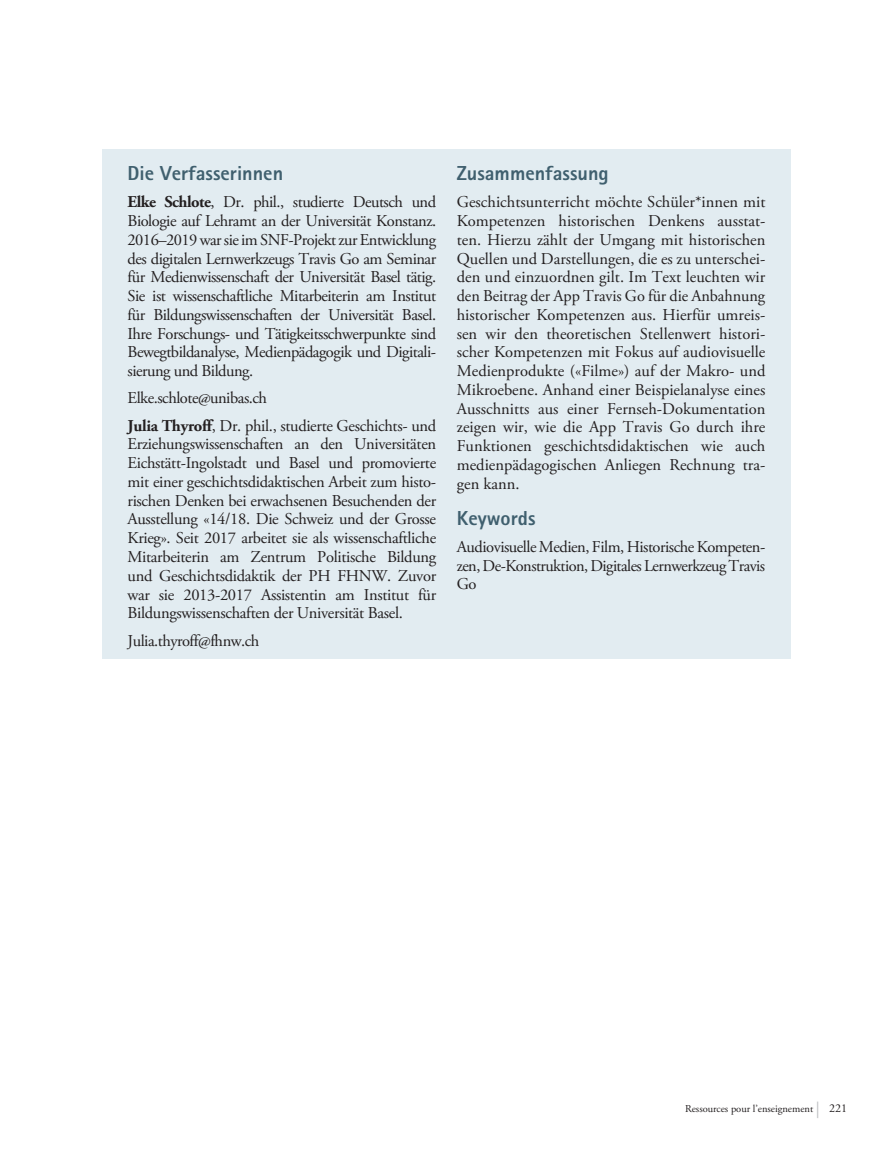
<style>
.page{position:relative;width:893px;height:1149px;background:#fff}
.page>*{position:absolute;margin:0;border:0;box-sizing:border-box;transform-origin:0 0}
.titre_gris_encadré_d{font:800 20.25px "Rotis Sans Serif";color:#3f5f6e}
.texte_Auteur_Résumé{font:16.5px/18.8px "Adobe Garamond Pro";letter-spacing:-.02em;color:#231f20;text-align:justify}
.t1{font:10.5px "Adobe Garamond Pro";color:#231f20}
.s1{font-weight:700}
.s2{font-size:16.5px;color:#bcbdc0}
.s3{font-size:12px}
</style>
<div class="page">
<div style="left:102px;top:149px;width:689px;height:509px;background:#e2ecf1"></div>
<p class="titre_gris_encadré_d" style="left:128px;top:160px;width:157px">Die Verfasserinnen</p>
<p class="texte_Auteur_Résumé" style="left:128px;top:193px;width:310px"><span class="s1">Elke Schlote</span>, Dr. phil., studierte Deutsch und Biologie auf Lehramt an der Universität Konstanz.<br>2016–2019 war sie im SNF-Projekt zur Entwicklung des digitalen Lernwerkzeugs Travis Go am Seminar für Medienwissenschaft der Universität Basel tätig.<br>Sie ist wissenschaftliche Mitarbeiterin am Institut für Bildungswissenschaften der Universität Basel.<br>Ihre Forschungs- und Tätigkeitsschwerpunkte sind Bewegtbildanalyse, Medienpädagogik und Digitali&shy;sierung und Bildung.</p>
<p class="texte_Auteur_Résumé" style="left:128px;top:389px;width:141px">Elke.schlote@unibas.ch</p>
<p class="texte_Auteur_Résumé" style="left:128px;top:416px;width:310px"><span class="s1">Julia Thyroff</span>, Dr. phil., studierte Geschichts- und Erziehungswissenschaften an den Universitäten Eichstätt-Ingolstadt und Basel und promovierte mit einer geschichtsdidaktischen Arbeit zum histo&shy;rischen Denken bei erwachsenen Besuchenden der Ausstellung «14/18. Die Schweiz und der Grosse Krieg». Seit 2017 arbeitet sie als wissenschaftliche Mitarbeiterin am Zentrum Politische Bildung und Geschichtsdidaktik der PH FHNW. Zuvor war sie 2013-2017 Assistentin am Institut für Bildungswissenschaften der Universität Basel.</p>
<p class="texte_Auteur_Résumé" style="left:128px;top:631px;width:133px">Julia.thyroff@fhnw.ch</p>
<p class="titre_gris_encadré_d" style="left:457px;top:160px;width:153px">Zusammenfassung</p>
<p class="texte_Auteur_Résumé" style="left:457px;top:193px;width:310px">Geschichtsunterricht möchte Schüler*innen mit Kompetenzen historischen Denkens ausstat&shy;ten. Hierzu zählt der Umgang mit historischen Quellen und Darstellungen, die es zu unterschei&shy;den und einzuordnen gilt. Im Text leuchten wir den Beitrag der App Travis Go für die Anbahnung historischer Kompetenzen aus. Hierfür umreis&shy;sen wir den theoretischen Stellenwert histori&shy;scher Kompetenzen mit Fokus auf audiovisuelle Medienprodukte («Filme») auf der Makro- und Mikroebene. Anhand einer Beispielanalyse eines Ausschnitts aus einer Fernseh-Dokumentation zeigen wir, wie die App Travis Go durch ihre Funktionen geschichtsdidaktischen wie auch medienpädagogischen Anliegen Rechnung tra&shy;gen kann.</p>
<p class="titre_gris_encadré_d" style="left:457px;top:504px;width:80px">Keywords</p>
<p class="texte_Auteur_Résumé" style="left:457px;top:537px;width:310px">Audiovisuelle Medien, Film, Historische Kompeten&shy;zen, De-Konstruktion, Digitales Lernwerkzeug Travis Go</p>
<p class="t1" style="left:685px;top:1101px;width:164px">Ressources pour l’enseignement <span class="s2">|</span> <span class="s3">221</span></p>
</div>
